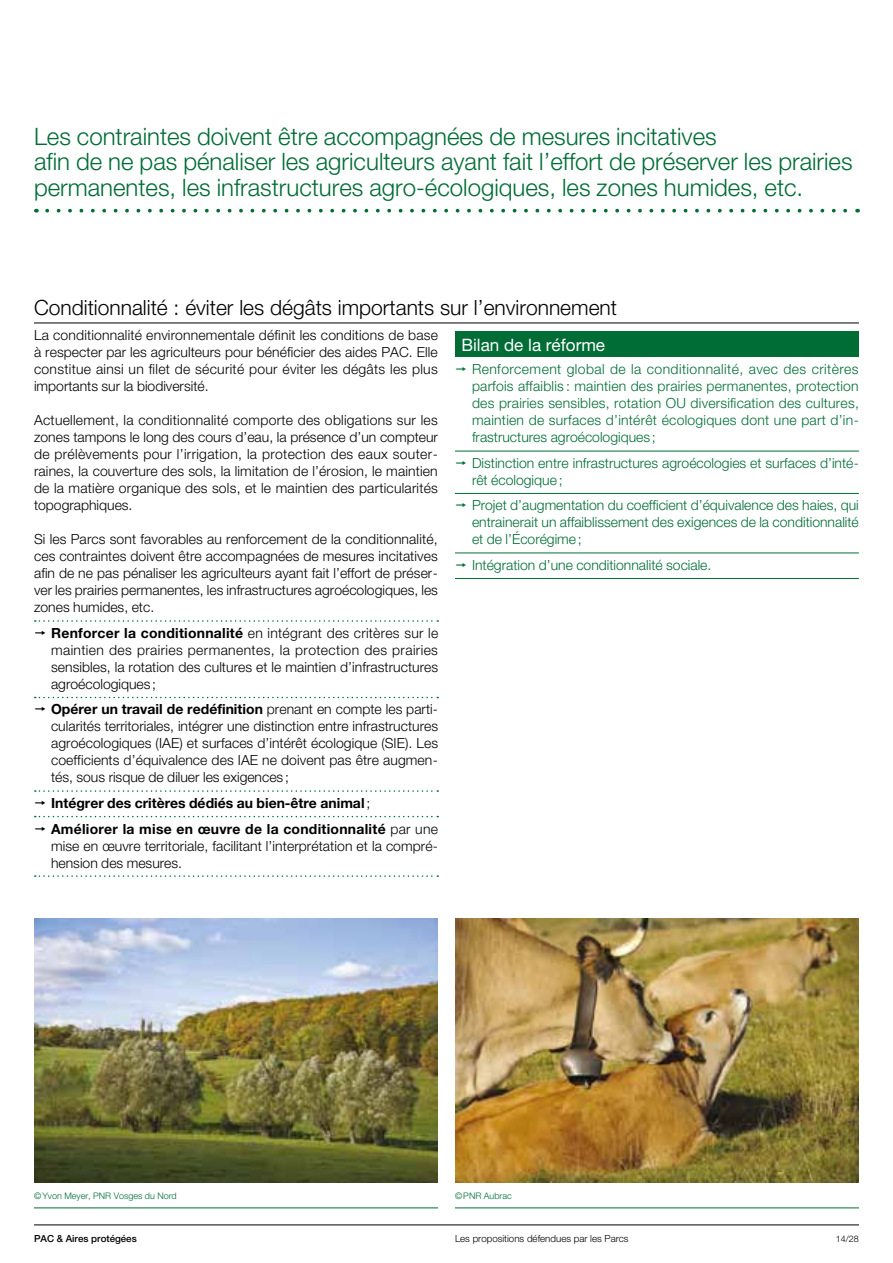
<style>
.page{position:relative;width:893px;height:1263px;background:#fff}
.page>*{position:absolute;margin:0;border:0;box-sizing:border-box;transform-origin:0 0}
.t1{font:24px/25.5px "Helvetica Neue LT 45 Lt";color:#006d36}
.t2{font:21px "Helvetica Neue LT 45 Lt";color:#000}
.t3{font:17.1px "Helvetica Neue LT 55 Rm";color:#fff}
.t4{font:13.95px/17px "Helvetica Neue LT 45 Lt";letter-spacing:.005em;color:#000;text-align:justify}
.t5{font:13.95px/17px "Helvetica Neue LT 45 Lt";color:#006d36;text-align:justify}
.t6{font:13.95px/25.5px "Helvetica Neue LT 75 Bd";color:#000}
.t7{font:9.75px "Helvetica Neue LT 45 Lt";color:#000}
.t8{font:9.75px "Helvetica Neue LT 65 Md";color:#000}
.t9{font:9px "Helvetica Neue LT 45 Lt";color:#006d36}
.t10{font:9px "Helvetica Neue LT 45 Lt";color:#000}
.s1{font-family:"Helvetica Neue LT 75 Bd"}
.s2{font-family:"Helvetica Neue LT 45 Lt"}
</style>
<div class="page">
<hr style="left:34px;top:1224px;width:825px;height:1px;background:#000">
<hr style="left:34px;top:323px;width:825px;height:1px;background:#000">
<svg style="left:35px;top:620px;width:403px;height:2px"></svg>
<svg style="left:35px;top:697px;width:403px;height:1px"></svg>
<svg style="left:35px;top:790px;width:403px;height:2px"></svg>
<svg style="left:35px;top:816px;width:403px;height:1px"></svg>
<svg style="left:35px;top:875px;width:403px;height:2px"></svg>
<img style="left:34px;top:918px;width:404px;height:264px">
<img style="left:455px;top:918px;width:404px;height:264px">
<hr style="left:34px;top:1207px;width:404px;height:1px;background:#006d36">
<hr style="left:455px;top:1207px;width:404px;height:1px;background:#006d36">
<svg style="left:47px;top:209px;width:800px;height:4px"></svg>
<hr style="left:455px;top:451px;width:404px;height:1px;background:#006d36">
<hr style="left:455px;top:493px;width:404px;height:1px;background:#006d36">
<hr style="left:455px;top:553px;width:404px;height:1px;background:#006d36">
<hr style="left:455px;top:578px;width:404px;height:1px;background:#006d36">
<div style="left:455px;top:332px;width:404px;height:25px;background:#006d36"></div>
<h1 class="t1" style="left:34px;top:123px;width:820px">Les contraintes doivent être accompagnées de mesures incitatives<br>afin de ne pas pénaliser les agriculteurs ayant fait l’effort de préserver les prairies permanentes, les infrastructures agro-écologiques, les zones humides, etc.</h1>
<h2 class="t2" style="left:34px;top:294px;width:585px">Conditionnalité : éviter les dégâts importants sur l’environnement</h2>
<p class="t4" style="left:34px;top:326px;width:405px">La conditionnalité environnementale définit les conditions de base à respecter par les agriculteurs pour bénéficier des aides PAC. Elle constitue ainsi un filet de sécurité pour éviter les dégâts les plus importants sur la biodiversité.</p>
<p class="t4" style="left:34px;top:411px;width:405px">Actuellement, la conditionnalité comporte des obligations sur les zones tampons le long des cours d’eau, la présence d’un compteur de prélèvements pour l’irrigation, la protection des eaux souter&shy;raines, la couverture des sols, la limitation de l’érosion, le maintien de la matière organique des sols, et le maintien des particularités topographiques.</p>
<p class="t4" style="left:34px;top:531px;width:405px">Si les Parcs sont favorables au renforcement de la conditionnalité, ces contraintes doivent être accompagnées de mesures incitatives afin de ne pas pénaliser les agriculteurs ayant fait l’effort de préser&shy;ver les prairies permanentes, les infrastructures agroécologiques, les zones humides, etc.</p>
<p class="t4" style="left:51px;top:624px;width:389px"><span class="s1">Renforcer la conditionnalité</span> en intégrant des critères sur le maintien des prairies permanentes, la protection des prairies sensibles, la rotation des cultures et le maintien d’infrastructures agroécologiques ;</p>
<p class="t6" style="left:51px;top:696px;width:388px">Opérer un travail de redéfinition <span class="s2">prenant en compte les parti-</span></p>
<p class="t4" style="left:51px;top:718px;width:388px">cularités territoriales, intégrer une distinction entre infrastructures agroécologiques (IAE) et surfaces d’intérêt écologique (SIE). Les coefficients d’équivalence des IAE ne doivent pas être augmen&shy;tés, sous risque de diluer les exigences ;</p>
<p class="t6" style="left:51px;top:790px;width:388px">Intégrer des critères dédiés au bien-être animal<span class="s2">;<br></span>Améliorer la mise en œuvre de la conditionnalité <span class="s2">par une</span></p>
<p class="t4" style="left:51px;top:837px;width:388px">mise en œuvre territoriale, facilitant l’interprétation et la compré&shy;hension des mesures.</p>
<p class="t3" style="left:461px;top:334px;width:145px">Bilan de la réforme</p>
<p class="t5" style="left:472px;top:360px;width:388px">Renforcement global de la conditionnalité, avec des critères parfois affaiblis : maintien des prairies permanentes, protection des prairies sensibles, rotation OU diversification des cultures, maintien de surfaces d’intérêt écologiques dont une part d’in&shy;frastructures agroécologiques ;</p>
<p class="t5" style="left:472px;top:454px;width:388px">Distinction entre infrastructures agroécologies et surfaces d’inté&shy;rêt écologique;</p>
<p class="t5" style="left:472px;top:497px;width:388px">Projet d’augmentation du coefficient d’équivalence des haies, qui entrainerait un affaiblissement des exigences de la conditionnalité et de l’Écorégime;</p>
<p class="t5" style="left:472px;top:556px;width:241px">Intégration d’une conditionnalité sociale.</p>
<p class="t9" style="left:34px;top:1190px;width:144px">©Yvon Meyer, PNR Vosges du Nord</p>
<p class="t9" style="left:455px;top:1190px;width:58px">©PNR Aubrac</p>
<p class="t8" style="left:34px;top:1232px;width:104px">PAC &amp; Aires protégées</p>
<p class="t7" style="left:455px;top:1232px;width:175px">Les propositions défendues par les Parcs</p>
<p class="t10" style="left:836px;top:1233px;width:25px">14/28</p>
</div>
